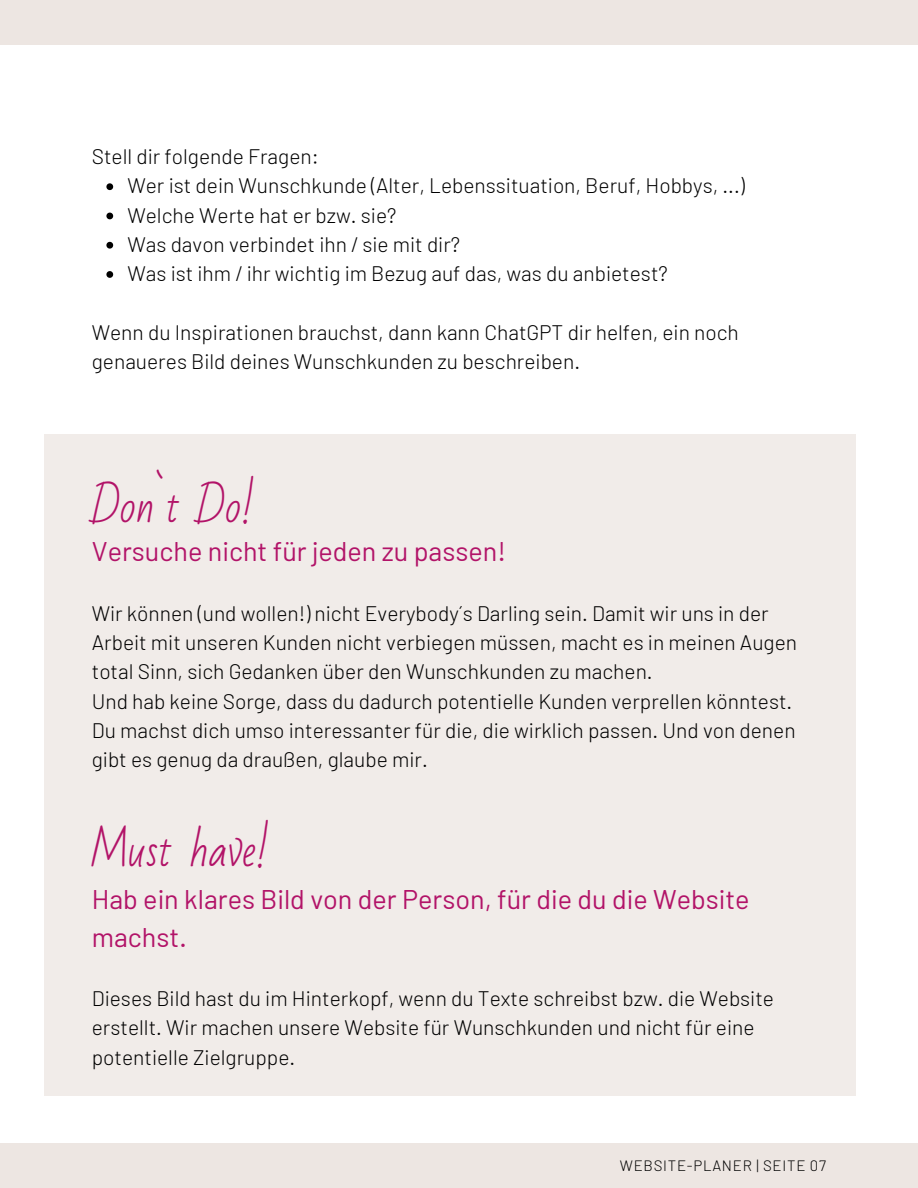
<style>
.page{position:relative;width:918px;height:1188px;background:#fff}
.page>*{position:absolute;margin:0;border:0;box-sizing:border-box;transform-origin:0 0}
.t1{font:42px "Bad Script";color:#b21368}
.t2{font:27px/37.2px "Barlow";color:#b21368}
.t3{font:300 21px/29.2px "Barlow";color:#000}
.t4{font:300 15px "Barlow";letter-spacing:.05em;color:#000}
</style>
<div class="page">
<svg style="left:106px;top:183px;width:7px;height:7px"></svg>
<svg style="left:106px;top:213px;width:7px;height:6px"></svg>
<svg style="left:106px;top:242px;width:7px;height:7px"></svg>
<svg style="left:106px;top:271px;width:7px;height:7px"></svg>
<div style="left:0;top:1143px;width:918px;height:45px;background:#ede6e2"></div>
<div style="left:44px;top:434px;width:811px;height:662px;background:#f1ece9"></div>
<div style="left:0;top:0;width:918px;height:45px;background:#ede6e2"></div>
<h3 class="t3" style="left:92px;top:141px;width:228px">Stell dir folgende Fragen:</h3>
<p class="t3" style="left:127px;top:170px;width:619px">Wer ist dein Wunschkunde (Alter, Lebenssituation, Beruf, Hobbys, ...)</p>
<p class="t3" style="left:127px;top:200px;width:271px">Welche Werte hat er bzw. sie?</p>
<p class="t3" style="left:127px;top:229px;width:334px">Was davon verbindet ihn / sie mit dir?</p>
<p class="t3" style="left:127px;top:258px;width:542px">Was ist ihm / ihr wichtig im Bezug auf das, was du anbietest?</p>
<h3 class="t3" style="left:92px;top:317px;width:649px">Wenn du Inspirationen brauchst, dann kann ChatGPT dir helfen, ein noch genaueres Bild deines Wunschkunden zu beschreiben.</h3>
<h3 class="t1" style="left:92px;top:483px;width:164px">Don`t Do!</h3>
<h1 class="t2" style="left:92px;top:532px;width:416px">Versuche nicht für jeden zu passen!</h1>
<h2 class="t3" style="left:92px;top:598px;width:707px">Wir können (und wollen!) nicht Everybody´s Darling sein. Damit wir uns in der Arbeit mit unseren Kunden nicht verbiegen müssen, macht es in meinen Augen total Sinn, sich Gedanken über den Wunschkunden zu machen.<br>Und hab keine Sorge, dass du dadurch potentielle Kunden verprellen könntest.<br>Du machst dich umso interessanter für die, die wirklich passen. Und von denen gibt es genug da draußen, glaube mir.</h2>
<h1 class="t1" style="left:92px;top:827px;width:179px">Must have!</h1>
<h2 class="t2" style="left:92px;top:880px;width:659px">Hab ein klares Bild von der Person, für die du die Website machst.</h2>
<h3 class="t3" style="left:92px;top:983px;width:684px">Dieses Bild hast du im Hinterkopf, wenn du Texte schreibst bzw. die Website erstellt. Wir machen unsere Website für Wunschkunden und nicht für eine potentielle Zielgruppe.</h3>
<p class="t4" style="left:620px;top:1156px;width:208px">WEBSITE-PLANER | SEITE 07</p>
</div>
